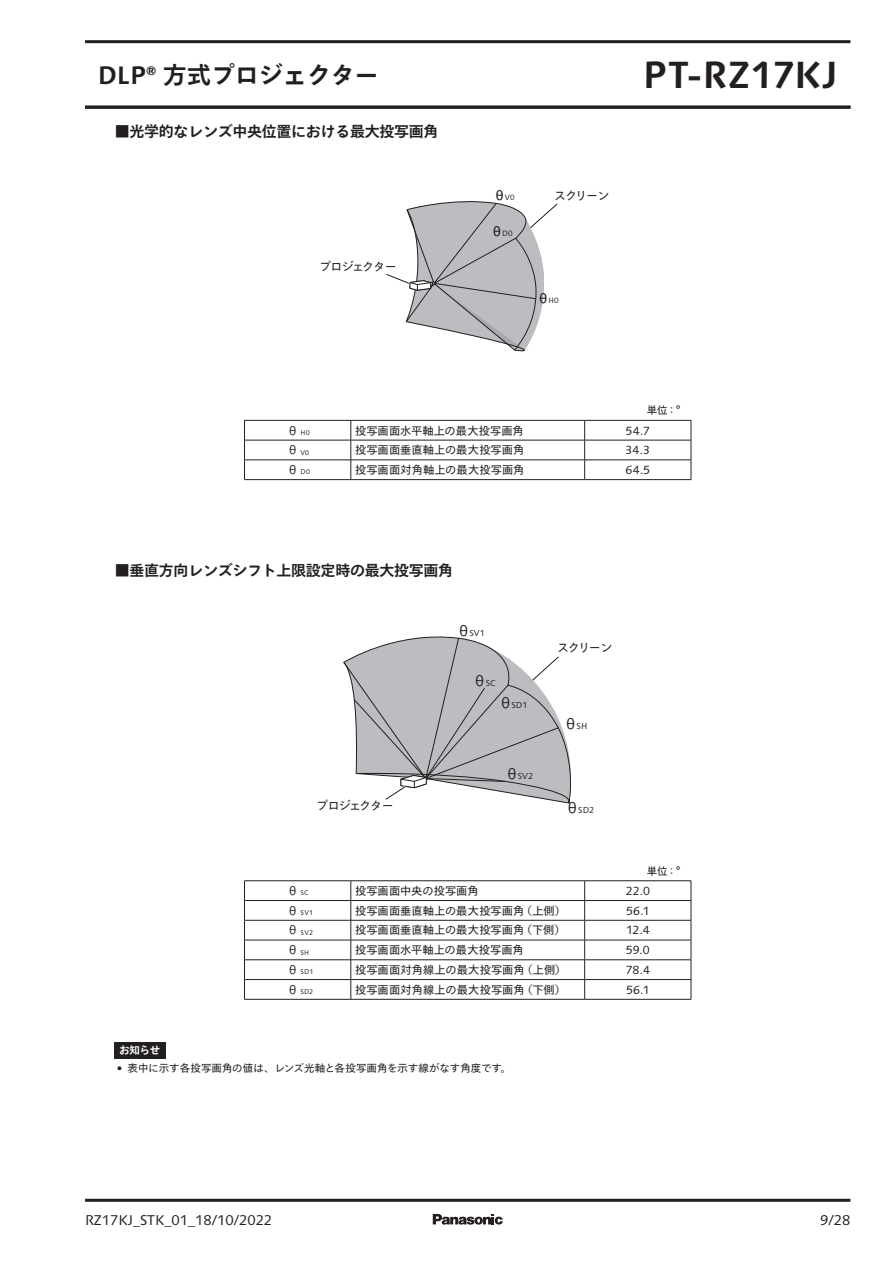
<style>
.page{position:relative;width:893px;height:1263px;background:#fff}
.page>*{position:absolute;margin:0;border:0;box-sizing:border-box;transform-origin:0 0}
.t1{font:700 37.8px "Syntax Next LT Pro";color:#231f20}
.t2{font:700 24px "Tazugane Gothic Std N";color:#231f20}
.t3{font:700 15px "Tazugane Gothic Std N";letter-spacing:-.02em;color:#231f20}
.t4{font:14.1px "Syntax Next LT Pro";color:#231f20}
.t5{font:12px "Tazugane Gothic Std N";letter-spacing:-.095em;color:#231f20}
.t6{font:11.85px "Syntax Next LT Pro";letter-spacing:.01em;color:#231f20}
.t7{font:11.25px "Tazugane Gothic Std N";letter-spacing:.005em;color:#231f20}
.t8{font:10.5px "Tazugane Gothic Std N";letter-spacing:-.01em;color:#231f20}
.t9{font:700 10.5px "Tazugane Gothic Std N";color:#fff}
.t10{font:8.7px "Syntax Next LT Pro";color:#231f20}
.t11{font:7.8px "Syntax Next LT Pro";color:#231f20}
.t12{font:6.9px "Syntax Next LT Pro";letter-spacing:.01em;color:#231f20}
.s1{font-family:"Syntax Next LT Pro";font-size:25.2px}
.s2{font-family:"Tazugane Gothic Std N";font-size:12.45px}
.s3{font-family:"Tazugane Gothic Std N";font-size:11.25px}
.s4{font-family:"Tazugane Gothic Std N";font-size:13.8px}
.s5{font-weight:500}
</style>
<div class="page">
<svg style="left:386px;top:201px;width:172px;height:151px"></svg>
<hr style="left:244px;top:420px;width:107px;height:1px;background:#231f20">
<hr style="left:351px;top:420px;width:234px;height:1px;background:#231f20">
<hr style="left:244px;top:440px;width:107px;height:1px;background:#231f20">
<hr style="left:351px;top:440px;width:234px;height:1px;background:#231f20">
<svg style="left:244px;top:421px;width:1px;height:58px"></svg>
<hr style="left:585px;top:420px;width:106px;height:1px;background:#231f20">
<hr style="left:585px;top:440px;width:106px;height:1px;background:#231f20">
<svg style="left:351px;top:421px;width:1px;height:58px"></svg>
<svg style="left:584px;top:421px;width:1px;height:58px"></svg>
<svg style="left:691px;top:421px;width:1px;height:58px"></svg>
<hr style="left:244px;top:460px;width:107px;height:1px;background:#231f20">
<hr style="left:351px;top:460px;width:234px;height:1px;background:#231f20">
<hr style="left:585px;top:460px;width:106px;height:1px;background:#231f20">
<hr style="left:244px;top:479px;width:107px;height:1px;background:#231f20">
<hr style="left:351px;top:479px;width:234px;height:1px;background:#231f20">
<hr style="left:585px;top:479px;width:106px;height:1px;background:#231f20">
<svg style="left:343px;top:636px;width:229px;height:167px"></svg>
<hr style="left:244px;top:880px;width:107px;height:1px;background:#231f20">
<hr style="left:351px;top:880px;width:234px;height:1px;background:#231f20">
<hr style="left:244px;top:900px;width:107px;height:1px;background:#231f20">
<hr style="left:351px;top:900px;width:234px;height:1px;background:#231f20">
<svg style="left:244px;top:881px;width:1px;height:118px"></svg>
<hr style="left:585px;top:880px;width:106px;height:1px;background:#231f20">
<hr style="left:585px;top:900px;width:106px;height:1px;background:#231f20">
<svg style="left:351px;top:881px;width:1px;height:118px"></svg>
<svg style="left:584px;top:881px;width:1px;height:118px"></svg>
<svg style="left:691px;top:881px;width:1px;height:118px"></svg>
<hr style="left:244px;top:920px;width:107px;height:1px;background:#231f20">
<hr style="left:351px;top:920px;width:234px;height:1px;background:#231f20">
<hr style="left:585px;top:920px;width:106px;height:1px;background:#231f20">
<hr style="left:244px;top:940px;width:107px;height:1px;background:#231f20">
<hr style="left:351px;top:940px;width:234px;height:1px;background:#231f20">
<hr style="left:585px;top:940px;width:106px;height:1px;background:#231f20">
<hr style="left:244px;top:959px;width:107px;height:1px;background:#231f20">
<hr style="left:351px;top:959px;width:234px;height:1px;background:#231f20">
<hr style="left:585px;top:959px;width:106px;height:1px;background:#231f20">
<hr style="left:244px;top:979px;width:107px;height:1px;background:#231f20">
<hr style="left:351px;top:979px;width:234px;height:1px;background:#231f20">
<hr style="left:585px;top:979px;width:106px;height:1px;background:#231f20">
<hr style="left:244px;top:999px;width:107px;height:1px;background:#231f20">
<hr style="left:351px;top:999px;width:234px;height:1px;background:#231f20">
<hr style="left:585px;top:999px;width:106px;height:1px;background:#231f20">
<div style="left:115px;top:1043px;width:51px;height:16px;background:#231f20"></div>
<svg style="left:433px;top:1214px;width:70px;height:10px"></svg>
<hr style="left:85px;top:40px;width:765px;height:3px;background:#231f20">
<hr style="left:85px;top:106px;width:765px;height:3px;background:#231f20">
<hr style="left:85px;top:1199px;width:765px;height:3px;background:#231f20">
<h2 class="t2" style="left:98px;top:59px;width:282px"><span class="s1">DLP®</span> 方式プロジェクター</h2>
<h1 class="t1" style="left:643px;top:51px;width:196px">PT-RZ17KJ</h1>
<h3 class="t3" style="left:115px;top:120px;width:325px">■光学的なレンズ中央位置における最大投写画角</h3>
<p class="t5" style="left:319px;top:258px;width:79px">プロジェクター</p>
<p class="t11" style="left:494px;top:193px;width:23px"><span class="s2">θ</span>V0</p>
<p class="t11" style="left:491px;top:229px;width:23px"><span class="s2">θ</span>D0</p>
<p class="t5" style="left:554px;top:187px;width:57px">スクリーン</p>
<p class="t11" style="left:537px;top:295px;width:23px"><span class="s2">θ</span>H0</p>
<p class="t8" style="left:647px;top:403px;width:41px">単位：°</p>
<p class="t12" style="left:287px;top:428px;width:24px"><span class="s3">θ</span> H0</p>
<p class="t7" style="left:355px;top:422px;width:170px">投写画面水平軸上の最大投写画角</p>
<p class="t6" style="left:626px;top:423px;width:26px">54.7</p>
<p class="t12" style="left:287px;top:448px;width:24px"><span class="s3">θ</span> V0</p>
<p class="t7" style="left:355px;top:442px;width:171px">投写画面垂直軸上の最大投写画角</p>
<p class="t6" style="left:626px;top:443px;width:26px">34.3</p>
<p class="t12" style="left:287px;top:468px;width:25px"><span class="s3">θ</span> D0</p>
<p class="t7" style="left:355px;top:462px;width:171px">投写画面対角軸上の最大投写画角</p>
<p class="t6" style="left:625px;top:462px;width:26px">64.5</p>
<h3 class="t3" style="left:115px;top:560px;width:340px">■垂直方向レンズシフト上限設定時の最大投写画角</h3>
<p class="t10" style="left:457px;top:628px;width:30px"><span class="s4">θ</span>SV1</p>
<p class="t10" style="left:473px;top:677px;width:24px"><span class="s4">θ</span>SC</p>
<p class="t10" style="left:499px;top:700px;width:30px"><span class="s4">θ</span>SD1</p>
<p class="t5" style="left:316px;top:797px;width:79px">プロジェクター</p>
<p class="t10" style="left:505px;top:771px;width:30px"><span class="s4">θ</span>SV2</p>
<p class="t5" style="left:557px;top:639px;width:57px">スクリーン</p>
<p class="t10" style="left:564px;top:721px;width:25px"><span class="s4">θ</span>SH</p>
<p class="t10" style="left:565px;top:805px;width:30px"><span class="s4">θ</span>SD2</p>
<p class="t8" style="left:647px;top:864px;width:41px">単位：°</p>
<p class="t12" style="left:287px;top:889px;width:23px"><span class="s3">θ</span> SC</p>
<p class="t7" style="left:355px;top:883px;width:125px">投写画面中央の投写画角</p>
<p class="t6" style="left:626px;top:883px;width:26px">22.0</p>
<p class="t12" style="left:287px;top:908px;width:28px"><span class="s3">θ</span> SV1</p>
<p class="t7" style="left:355px;top:903px;width:213px">投写画面垂直軸上の最大投写画角（上側）</p>
<p class="t6" style="left:626px;top:903px;width:25px">56.1</p>
<p class="t12" style="left:287px;top:928px;width:28px"><span class="s3">θ</span> SV2</p>
<p class="t7" style="left:355px;top:922px;width:212px">投写画面垂直軸上の最大投写画角（下側）</p>
<p class="t6" style="left:626px;top:923px;width:25px">12.4</p>
<p class="t12" style="left:287px;top:948px;width:24px"><span class="s3">θ</span> SH</p>
<p class="t7" style="left:355px;top:942px;width:170px">投写画面水平軸上の最大投写画角</p>
<p class="t6" style="left:626px;top:943px;width:25px">59.0</p>
<p class="t12" style="left:287px;top:968px;width:28px"><span class="s3">θ</span> SD1</p>
<p class="t7" style="left:355px;top:962px;width:213px">投写画面対角線上の最大投写画角（上側）</p>
<p class="t6" style="left:626px;top:962px;width:26px">78.4</p>
<p class="t12" style="left:287px;top:987px;width:28px"><span class="s3">θ</span> SD2</p>
<p class="t7" style="left:355px;top:982px;width:212px">投写画面対角線上の最大投写画角（下側）</p>
<p class="t6" style="left:626px;top:982px;width:25px">56.1</p>
<p class="t9" style="left:119px;top:1043px;width:43px">お知らせ</p>
<p class="t8" style="left:117px;top:1061px;width:395px"><span class="s5">•</span> 表中に示す各投写画角の値は、レンズ光軸と各投写画角を示す線がなす角度です。</p>
<p class="t4" style="left:85px;top:1211px;width:189px">RZ17KJ_STK_01_18/10/2022</p>
<p class="t4" style="left:820px;top:1211px;width:32px">9/28</p>
</div>
